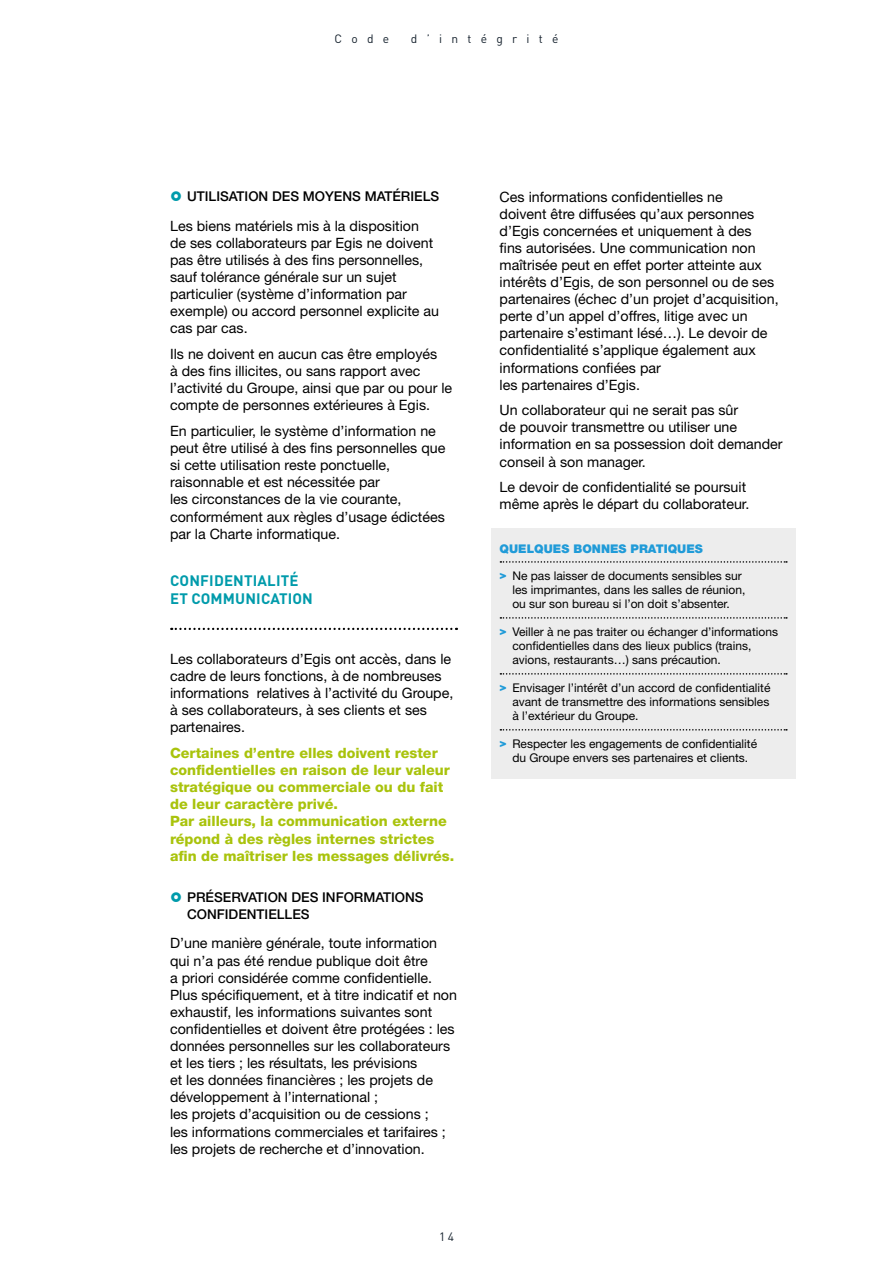
<style>
.page{position:relative;width:893px;height:1263px;background:#fff}
.page>*{position:absolute;margin:0;border:0;box-sizing:border-box;transform-origin:0 0}
.t1{font:700 15px/18px "DIN Pro";letter-spacing:.01em;color:#009bab}
.t2{font:14.25px/17.1px "Helvetica Neue LT Pro";color:#000}
.t3{font:800 14.25px/17.1px "Helvetica Neue LT Pro";color:#a9c30c}
.t4{font:500 13.5px/16.2px "Helvetica Neue LT Pro";color:#000}
.t5{font:12px/14.4px "Helvetica Neue LT Pro";color:#000}
.t6{font:900 12px "Helvetica Neue LT Pro";color:#209bd8}
.t7{font:12px "DIN Pro";letter-spacing:.775em;color:#16222e}
.s1{font-weight:900;color:#209bd8}
</style>
<div class="page">
<svg style="left:171px;top:628px;width:286px;height:2px"></svg>
<div style="left:491px;top:528px;width:304px;height:251px;background:#ededed"></div>
<svg style="left:500px;top:561px;width:287px;height:2px"></svg>
<svg style="left:500px;top:617px;width:287px;height:2px"></svg>
<svg style="left:500px;top:673px;width:287px;height:2px"></svg>
<svg style="left:500px;top:729px;width:287px;height:1px"></svg>
<p class="t7" style="left:334px;top:30px;width:56px">Code</p>
<p class="t7" style="left:411px;top:30px;width:149px">d’intégrité</p>
<p class="t4" style="left:187px;top:188px;width:254px">UTILISATION DES MOYENS MATÉRIELS</p>
<p class="t2" style="left:170px;top:217px;width:270px">Les biens matériels mis à la disposition<br>de ses collaborateurs par Egis ne doivent pas être utilisés à des fins personnelles, sauf tolérance générale sur un sujet particulier (système d’information par exemple) ou accord personnel explicite au cas par cas.</p>
<p class="t2" style="left:170px;top:345px;width:284px">Ils ne doivent en aucun cas être employés<br>à des fins illicites, ou sans rapport avec l’activité du Groupe, ainsi que par ou pour le compte de personnes extérieures à Egis.</p>
<p class="t2" style="left:170px;top:422px;width:277px">En particulier, le système d’information ne peut être utilisé à des fins personnelles que si cette utilisation reste ponctuelle, raisonnable et est nécessitée par<br>les circonstances de la vie courante, conformément aux règles d’usage édictées par la Charte informatique.</p>
<p class="t1" style="left:170px;top:571px;width:144px">CONFIDENTIALITÉ<br>ET COMMUNICATION</p>
<p class="t2" style="left:170px;top:650px;width:285px">Les collaborateurs d’Egis ont accès, dans le cadre de leurs fonctions, à de nombreuses informations relatives à l’activité du Groupe, à ses collaborateurs, à ses clients et ses partenaires.</p>
<p class="t3" style="left:170px;top:744px;width:286px">Certaines d’entre elles doivent rester confidentielles en raison de leur valeur stratégique ou commerciale ou du fait de leur caractère privé.<br>Par ailleurs, la communication externe répond à des règles internes strictes afin de maîtriser les messages délivrés.</p>
<p class="t4" style="left:187px;top:889px;width:238px">PRÉSERVATION DES INFORMATIONS<br>CONFIDENTIELLES</p>
<p class="t2" style="left:170px;top:934px;width:288px">D’une manière générale, toute information qui n’a pas été rendue publique doit être<br>a priori considérée comme confidentielle.<br>Plus spécifiquement, et à titre indicatif et non exhaustif, les informations suivantes sont confidentielles et doivent être protégées : les données personnelles sur les collaborateurs et les tiers ; les résultats, les prévisions<br>et les données financières ; les projets de développement à l’international ;<br>les projets d’acquisition ou de cessions ;<br>les informations commerciales et tarifaires ; les projets de recherche et d’innovation.</p>
<p class="t7" style="left:439px;top:1227px;width:16px">14</p>
<p class="t2" style="left:500px;top:188px;width:281px">Ces informations confidentielles ne<br>doivent être diffusées qu’aux personnes d’Egis concernées et uniquement à des<br>fins autorisées. Une communication non maîtrisée peut en effet porter atteinte aux intérêts d’Egis, de son personnel ou de ses partenaires (échec d’un projet d’acquisition, perte d’un appel d’offres, litige avec un partenaire s’estimant lésé…). Le devoir de confidentialité s’applique également aux informations confiées par<br>les partenaires d’Egis.</p>
<p class="t2" style="left:500px;top:401px;width:284px">Un collaborateur qui ne serait pas sûr<br>de pouvoir transmettre ou utiliser une information en sa possession doit demander conseil à son manager.</p>
<p class="t2" style="left:500px;top:478px;width:251px">Le devoir de confidentialité se poursuit même après le départ du collaborateur.</p>
<p class="t6" style="left:500px;top:541px;width:205px">QUELQUES BONNES PRATIQUES</p>
<p class="t5" style="left:512px;top:568px;width:234px;text-indent:-13px"><span class="s1">&gt;</span> Ne pas laisser de documents sensibles sur les imprimantes, dans les salles de réunion, ou sur son bureau si l’on doit s’absenter.</p>
<p class="t5" style="left:512px;top:624px;width:267px;text-indent:-13px"><span class="s1">&gt;</span> Veiller à ne pas traiter ou échanger d’informations confidentielles dans des lieux publics (trains, avions, restaurants…) sans précaution.</p>
<p class="t5" style="left:512px;top:680px;width:260px;text-align:justify;text-indent:-13px"><span class="s1">&gt;</span> Envisager l’intérêt d’un accord de confidentialité avant de transmettre des informations sensibles à l’extérieur du Groupe.</p>
<p class="t5" style="left:500px;top:736px;width:259px;text-align:center"><span class="s1">&gt;</span> Respecter les engagements de confidentialité du Groupe envers ses partenaires et clients.</p>
</div>
